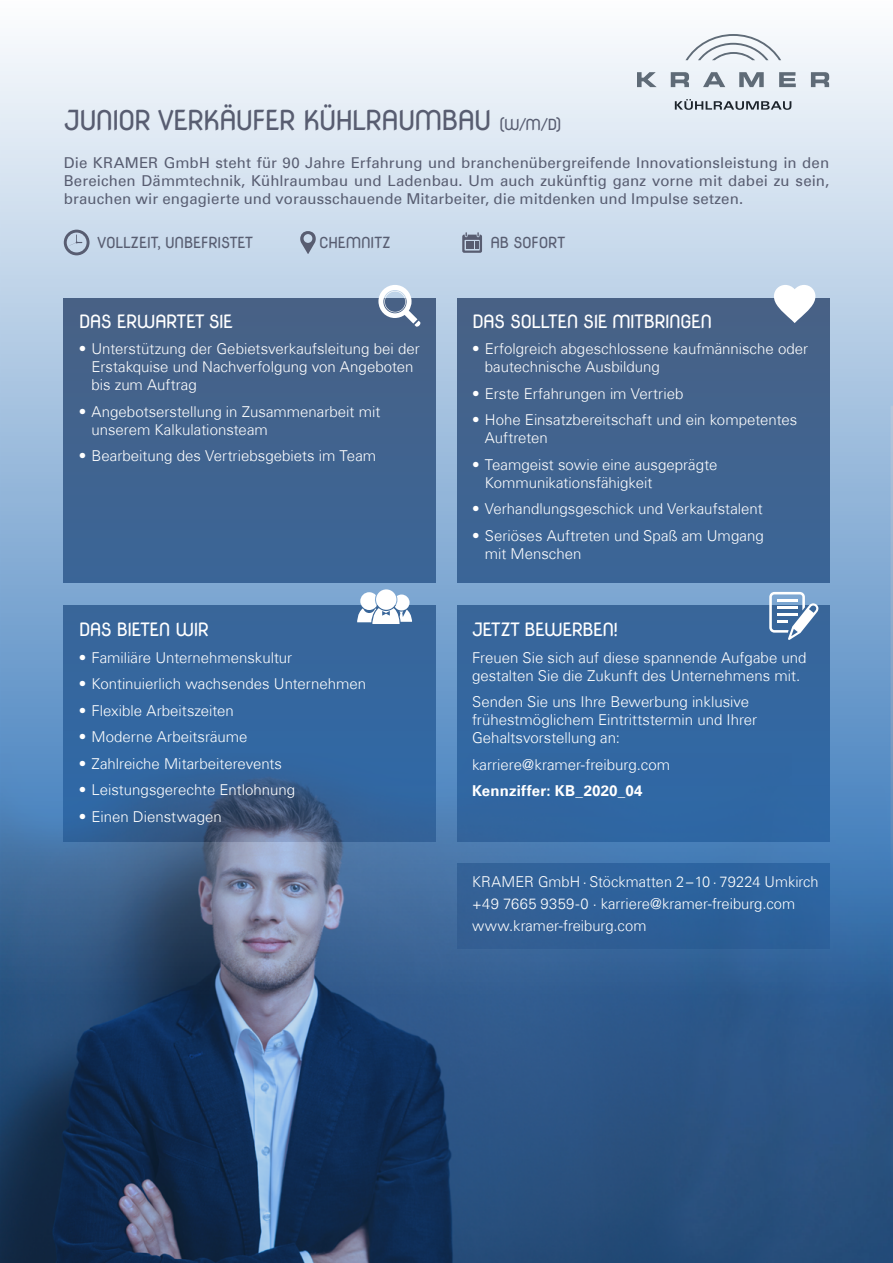
<style>
.page{position:relative;width:893px;height:1263px;background:#fff}
.page>*{position:absolute;margin:0;border:0;box-sizing:border-box;transform-origin:0 0}
.t1{font:27px "Nova Round";letter-spacing:-.08em;color:#585d71}
.t2{font:18px "Nova Round";letter-spacing:-.07em;color:#fff}
.t3{font:300 15px/18px "Univers Com 45";color:#fff}
.t4{font:15px/18px "Univers Com 55 Roman";letter-spacing:.01em;color:#585d71;text-align:justify}
.t5{font:15px "Nova Round";letter-spacing:-.06em;color:#585d71}
.t6{font:700 15px "Univers Com 65";letter-spacing:.01em;color:#fff}
.s1{font-size:15px}
</style>
<div class="page">
<img style="left:0;top:40px;width:893px;height:1223px">
<svg style="left:64px;top:230px;width:26px;height:25px"></svg>
<svg style="left:300px;top:231px;width:16px;height:23px"></svg>
<svg style="left:462px;top:232px;width:20px;height:21px"></svg>
<svg style="left:637px;top:72px;width:20px;height:15px"></svg>
<svg style="left:671px;top:72px;width:18px;height:15px"></svg>
<svg style="left:703px;top:72px;width:22px;height:15px"></svg>
<svg style="left:739px;top:72px;width:25px;height:15px"></svg>
<svg style="left:779px;top:72px;width:17px;height:15px"></svg>
<svg style="left:811px;top:72px;width:18px;height:15px"></svg>
<svg style="left:685px;top:34px;width:96px;height:26px"></svg>
<svg style="left:675px;top:99px;width:116px;height:11px"></svg>
<svg style="left:378px;top:285px;width:43px;height:42px"></svg>
<svg style="left:774px;top:285px;width:41px;height:38px"></svg>
<svg style="left:357px;top:589px;width:55px;height:35px"></svg>
<svg style="left:769px;top:592px;width:49px;height:48px"></svg>
<h1 class="t1" style="left:64px;top:104px;width:499px">JUNIOR VERKÄUFER KÜHLRAUMBAU <span class="s1">(W/M/D)</span></h1>
<p class="t4" style="left:64px;top:154px;width:767px">Die KRAMER GmbH steht für 90 Jahre Erfahrung und branchenübergreifende Innovationsleistung in den Bereichen Dämmtechnik, Kühlraumbau und Ladenbau. Um auch zukünftig ganz vorne mit dabei zu sein, brauchen wir engagierte und vorausschauende Mitarbeiter, die mitdenken und Impulse setzen.</p>
<p class="t5" style="left:98px;top:234px;width:157px">VOLLZEIT, UNBEFRISTET</p>
<p class="t5" style="left:319px;top:234px;width:74px">CHEMNITZ</p>
<p class="t5" style="left:490px;top:234px;width:77px">AB SOFORT</p>
<p class="t2" style="left:79px;top:310px;width:156px">DAS ERWARTET SIE</p>
<p class="t3" style="left:91px;top:340px;width:330px;text-indent:-13px">• Unterstützung der Gebietsverkaufsleitung bei der<br>Erstakquise und Nachverfolgung von Angeboten bis zum Auftrag</p>
<p class="t3" style="left:91px;top:402px;width:290px;text-indent:-13px">• Angebotserstellung in Zusammenarbeit mit unserem Kalkulationsteam</p>
<p class="t3" style="left:79px;top:447px;width:299px">• Bearbeitung des Vertriebsgebiets im Team</p>
<p class="t2" style="left:79px;top:619px;width:132px">DAS BIETEN WIR</p>
<p class="t3" style="left:79px;top:648px;width:215px">• Familiäre Unternehmenskultur</p>
<p class="t3" style="left:79px;top:675px;width:289px">• Kontinuierlich wachsendes Unternehmen</p>
<p class="t3" style="left:79px;top:701px;width:157px">• Flexible Arbeitszeiten</p>
<p class="t3" style="left:79px;top:728px;width:170px">• Moderne Arbeitsräume</p>
<p class="t3" style="left:79px;top:754px;width:205px">• Zahlreiche Mitarbeiterevents</p>
<p class="t3" style="left:79px;top:781px;width:218px">• Leistungsgerechte Entlohnung</p>
<p class="t3" style="left:79px;top:807px;width:145px">• Einen Dienstwagen</p>
<p class="t2" style="left:472px;top:310px;width:242px">DAS SOLLTEN SIE MITBRINGEN</p>
<p class="t3" style="left:485px;top:340px;width:325px;text-indent:-13px">• Erfolgreich abgeschlossene kaufmännische oder bautechnische Ausbildung</p>
<p class="t3" style="left:472px;top:384px;width:213px">• Erste Erfahrungen im Vertrieb</p>
<p class="t3" style="left:485px;top:411px;width:314px;text-indent:-13px">• Hohe Einsatzbereitschaft und ein kompetentes<br>Auftreten</p>
<p class="t3" style="left:485px;top:455px;width:234px;text-indent:-13px">• Teamgeist sowie eine ausgeprägte<br>Kommunikationsfähigkeit</p>
<p class="t3" style="left:472px;top:500px;width:292px">• Verhandlungsgeschick und Verkaufstalent</p>
<p class="t3" style="left:485px;top:526px;width:280px;text-indent:-13px">• Seriöses Auftreten und Spaß am Umgang mit Menschen</p>
<p class="t2" style="left:472px;top:619px;width:148px">JETZT BEWERBEN!</p>
<p class="t3" style="left:472px;top:648px;width:336px">Freuen Sie sich auf diese spannende Aufgabe und gestalten Sie die Zukunft des Unternehmens mit.</p>
<p class="t3" style="left:472px;top:693px;width:287px">Senden Sie uns Ihre Bewerbung inklusive frühestmöglichem Eintrittstermin und Ihrer<br>Gehaltsvorstellung an:</p>
<p class="t3" style="left:472px;top:755px;width:200px">karriere@kramer-freiburg.com</p>
<p class="t6" style="left:472px;top:782px;width:172px">Kennziffer: KB_2020_04</p>
<p class="t3" style="left:472px;top:870px;width:348px;line-height:22.2px">KRAMER GmbH · Stöckmatten 2–10 · 79224 Umkirch +49 7665 9359-0 · karriere@kramer-freiburg.com www.kramer-freiburg.com</p>
</div>
